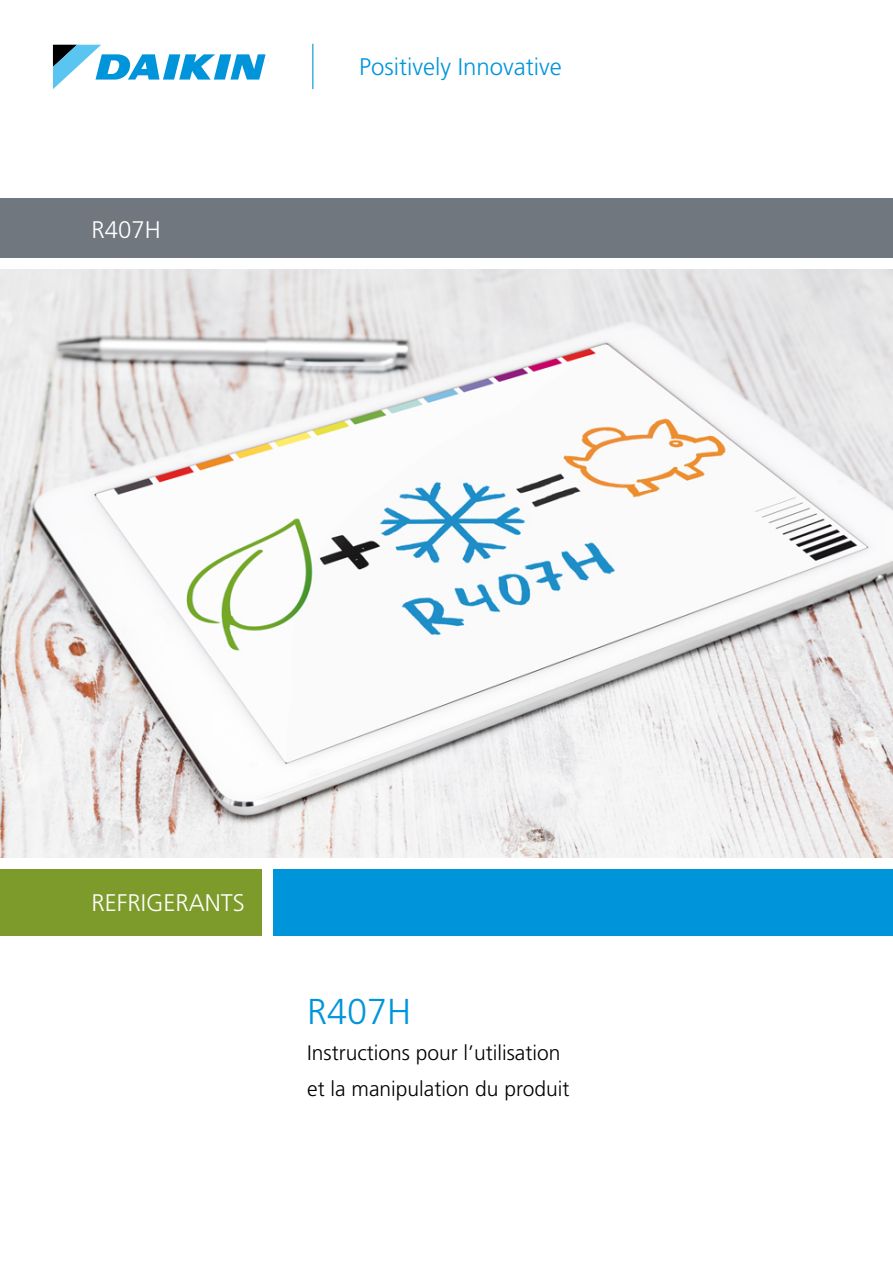
<style>
.page{position:relative;width:893px;height:1263px;background:#fff}
.page>*{position:absolute;margin:0;border:0;box-sizing:border-box;transform-origin:0 0}
.t1{font:300 36px "Frutiger LT Std";color:#0095db}
.t2{font:300 24px "Frutiger LT Std";color:#0095db}
.t3{font:300 24px "Frutiger LT Std";color:#fff}
.t4{font:300 21px/36px "Frutiger LT Std";color:#000}
</style>
<div class="page">
<div style="left:0;top:869px;width:261px;height:66px;background:#7d9b2b"></div>
<div style="left:273px;top:869px;width:620px;height:66px;background:#0095db"></div>
<svg style="left:53px;top:45px;width:213px;height:44px"></svg>
<hr style="left:312px;top:44px;width:1px;height:45px;background:#0095db">
<div style="left:0;top:198px;width:893px;height:60px;background:#70777e"></div>
<img style="left:0;top:269px;width:893px;height:589px">
<p class="t3" style="left:91px;top:216px;width:71px">R407H</p>
<p class="t2" style="left:359px;top:53px;width:204px">Positively Innovative</p>
<p class="t3" style="left:91px;top:889px;width:155px">REFRIGERANTS</p>
<h1 class="t1" style="left:307px;top:991px;width:106px">R407H</h1>
<p class="t4" style="left:307px;top:1035px;width:264px">Instructions pour l’utilisation et la manipulation du produit</p>
</div>
